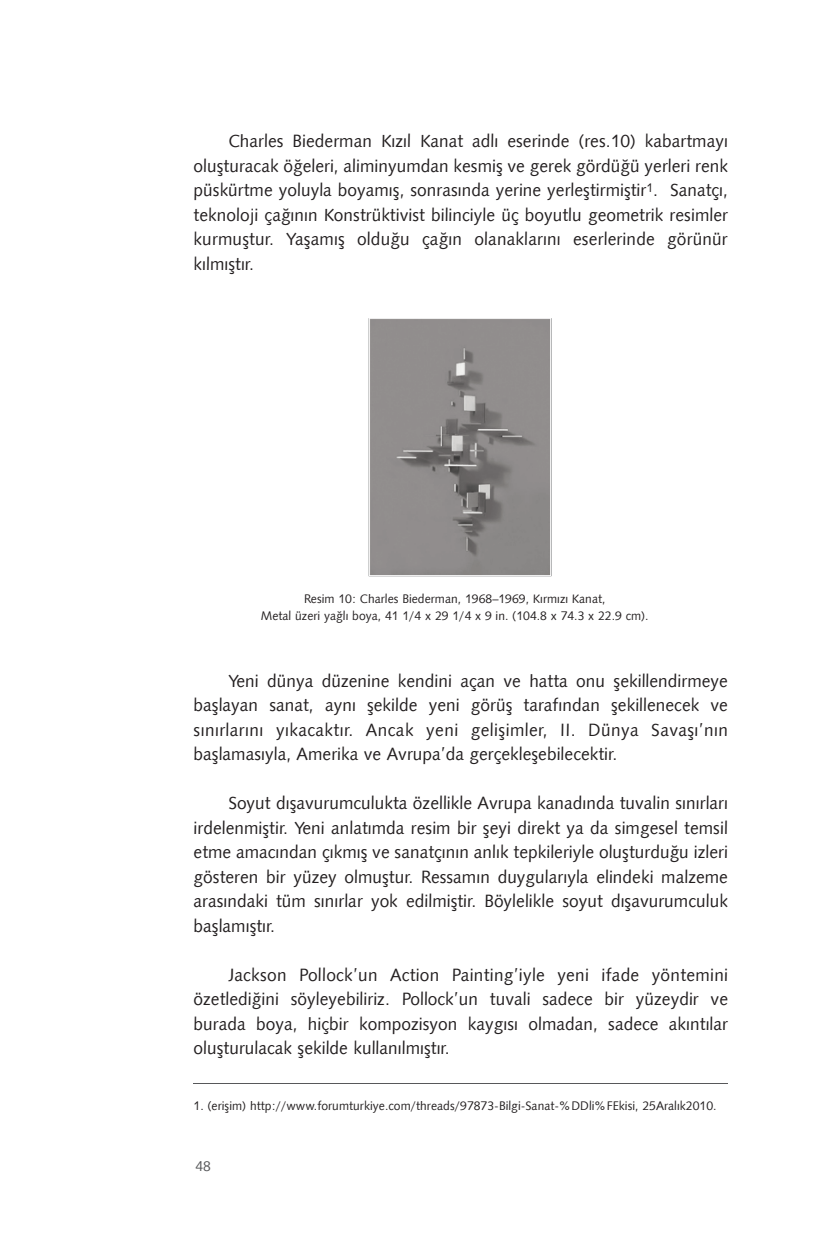
<style>
.page{position:relative;width:829px;height:1241px;background:#fff}
.page>*{position:absolute;margin:0;border:0;box-sizing:border-box;transform-origin:0 0}
.t1{font:17.5px/24.5px "Humanist 531 BT Roman A";color:#231f20;text-align:justify}
.t2{font:14px "Humanist 531 BT Roman A";color:#57585a}
.t3{font:12.25px/17.5px "Humanist 531 BT Roman A";color:#231f20;text-align:center}
</style>
<div class="page">
<img style="left:369px;top:319px;width:181px;height:256px">
<hr style="left:193px;top:1083px;width:535px;height:1px;background:#57585a">
<p class="t1" style="left:193px;top:128px;width:536px;text-indent:35px">Charles Biederman Kızıl Kanat adlı eserinde (res.10) kabartmayı oluşturacak öğeleri, aliminyumdan kesmiş ve gerek gördüğü yerleri renk püskürtme yoluyla boyamış, sonrasında yerine yerleştirmiştir<sup>1</sup>. Sanatçı, teknoloji çağının Konstrüktivist bilinciyle üç boyutlu geometrik resimler kurmuştur. Yaşamış olduğu çağın olanaklarını eserlerinde görünür kılmıştır.</p>
<p class="t3" style="left:261px;top:589px;width:389px">Resim 10: Charles Biederman, 1968–1969, Kırmızı Kanat,<br>Metal üzeri yağlı boya, 41 1/4 x 29 1/4 x 9 in. (104.8 x 74.3 x 22.9 cm).</p>
<p class="t1" style="left:193px;top:667px;width:536px;text-indent:35px">Yeni dünya düzenine kendini açan ve hatta onu şekillendirmeye başlayan sanat, aynı şekilde yeni görüş tarafından şekillenecek ve sınırlarını yıkacaktır. Ancak yeni gelişimler, II. Dünya Savaşı’nın başlamasıyla, Amerika ve Avrupa’da gerçekleşebilecektir.</p>
<p class="t1" style="left:193px;top:790px;width:536px;text-indent:35px">Soyut dışavurumculukta özellikle Avrupa kanadında tuvalin sınırları irdelenmiştir. Yeni anlatımda resim bir şeyi direkt ya da simgesel temsil etme amacından çıkmış ve sanatçının anlık tepkileriyle oluşturduğu izleri gösteren bir yüzey olmuştur. Ressamın duygularıyla elindeki malzeme arasındaki tüm sınırlar yok edilmiştir. Böylelikle soyut dışavurumculuk başlamıştır.</p>
<p class="t1" style="left:193px;top:961px;width:536px;text-indent:35px">Jackson Pollock’un Action Painting’iyle yeni ifade yöntemini özetlediğini söyleyebiliriz. Pollock’un tuvali sadece bir yüzeydir ve burada boya, hiçbir kompozisyon kaygısı olmadan, sadece akıntılar oluşturulacak şekilde kullanılmıştır.</p>
<p class="t3" style="left:193px;top:1096px;width:524px">1. (erişim) http://www.forumturkiye.com/threads/97873-Bilgi-Sanat-%DDli%FEkisi, 25Aralık2010.</p>
<p class="t2" style="left:195px;top:1156px;width:17px">48</p>
</div>
